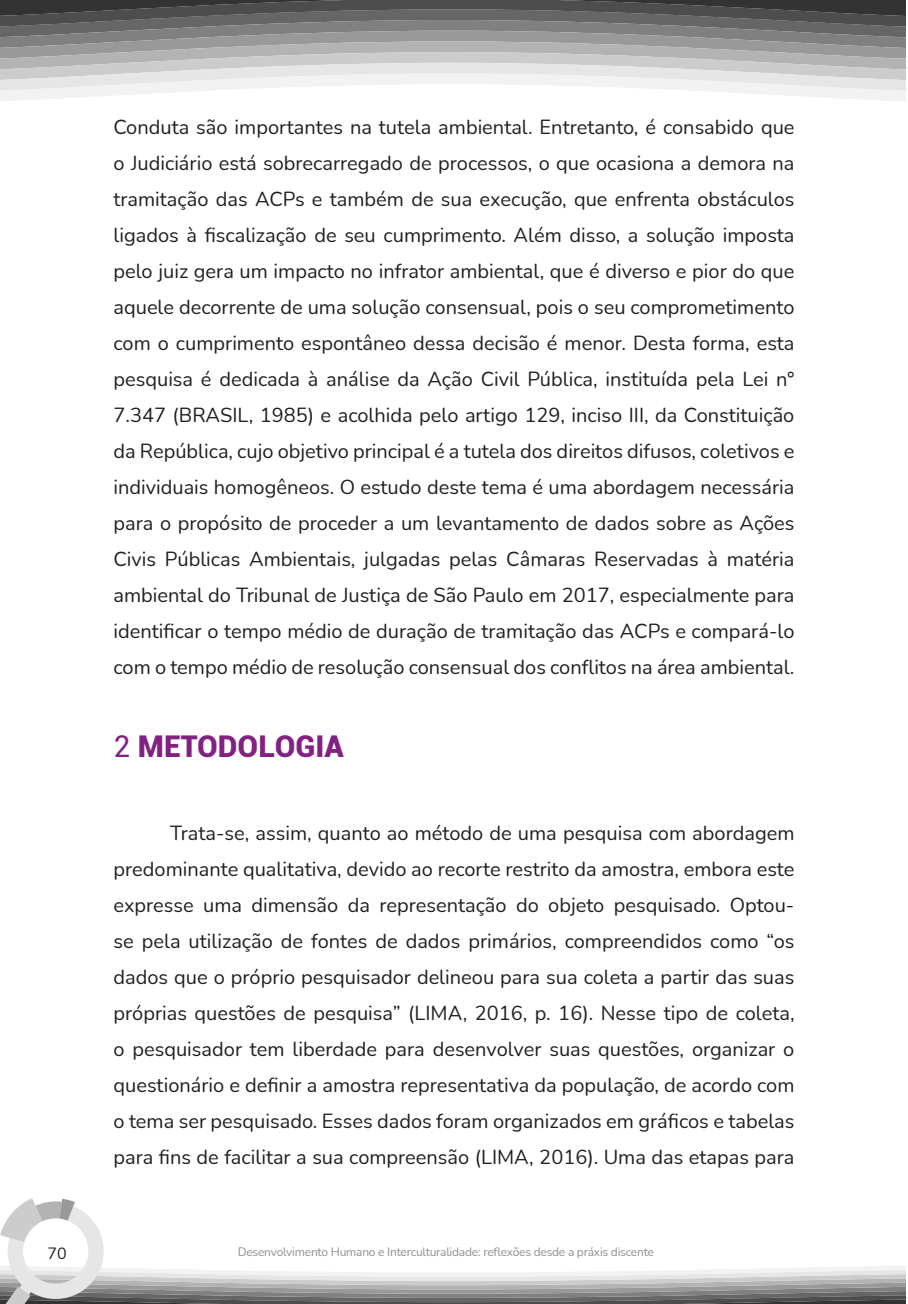
<style>
.page{position:relative;width:908px;height:1304px;background:#fff}
.page>*{position:absolute;margin:0;border:0;box-sizing:border-box;transform-origin:0 0}
.Título_1{font:900 30px "Roboto";color:#822182}
.texto{font:20px/36px "Nunito";color:#231f20;text-align:justify}
.t1{font:16px "Nunito";color:#231f20}
.t2{font:12px "Nunito";letter-spacing:-.02em;color:#8d9091}
.s1{font-weight:400}
</style>
<div class="page">
<svg style="left:0;top:0;width:904px;height:101px"></svg>
<svg style="left:0;top:1198px;width:904px;height:105px"></svg>
<p class="texto" style="left:113px;top:108px;width:682px">Conduta são importantes na tutela ambiental. Entretanto, é consabido que o Judiciário está sobrecarregado de processos, o que ocasiona a demora na tramitação das ACPs e também de sua execução, que enfrenta obstáculos ligados à fiscalização de seu cumprimento. Além disso, a solução imposta pelo juiz gera um impacto no infrator ambiental, que é diverso e pior do que aquele decorrente de uma solução consensual, pois o seu comprometimento com o cumprimento espontâneo dessa decisão é menor. Desta forma, esta pesquisa é dedicada à análise da Ação Civil Pública, instituída pela Lei n° 7.347 (BRASIL, 1985) e acolhida pelo artigo 129, inciso III, da Constituição da República, cujo objetivo principal é a tutela dos direitos difusos, coletivos e individuais homogêneos. O estudo deste tema é uma abordagem necessária para o propósito de proceder a um levantamento de dados sobre as Ações Civis Públicas Ambientais, julgadas pelas Câmaras Reservadas à matéria ambiental do Tribunal de Justiça de São Paulo em 2017, especialmente para identificar o tempo médio de duração de tramitação das ACPs e compará-lo com o tempo médio de resolução consensual dos conflitos na área ambiental.</p>
<p class="Título_1" style="left:113px;top:725px;width:232px"><span class="s1">2</span> METODOLOGIA</p>
<p class="texto" style="left:113px;top:815px;width:682px;text-indent:57px">Trata-se, assim, quanto ao método de uma pesquisa com abordagem predominante qualitativa, devido ao recorte restrito da amostra, embora este expresse uma dimensão da representação do objeto pesquisado. Optou&shy;se pela utilização de fontes de dados primários, compreendidos como “os dados que o próprio pesquisador delineou para sua coleta a partir das suas próprias questões de pesquisa” (LIMA, 2016, p. 16). Nesse tipo de coleta, o pesquisador tem liberdade para desenvolver suas questões, organizar o questionário e definir a amostra representativa da população, de acordo com o tema ser pesquisado. Esses dados foram organizados em gráficos e tabelas para fins de facilitar a sua compreensão (LIMA, 2016). Uma das etapas para</p>
<p class="t1" style="left:47px;top:1242px;width:21px">70</p>
<p class="t2" style="left:238px;top:1244px;width:417px">Desenvolvimento Humano e Interculturalidade: reflexões desde a práxis discente</p>
</div>
